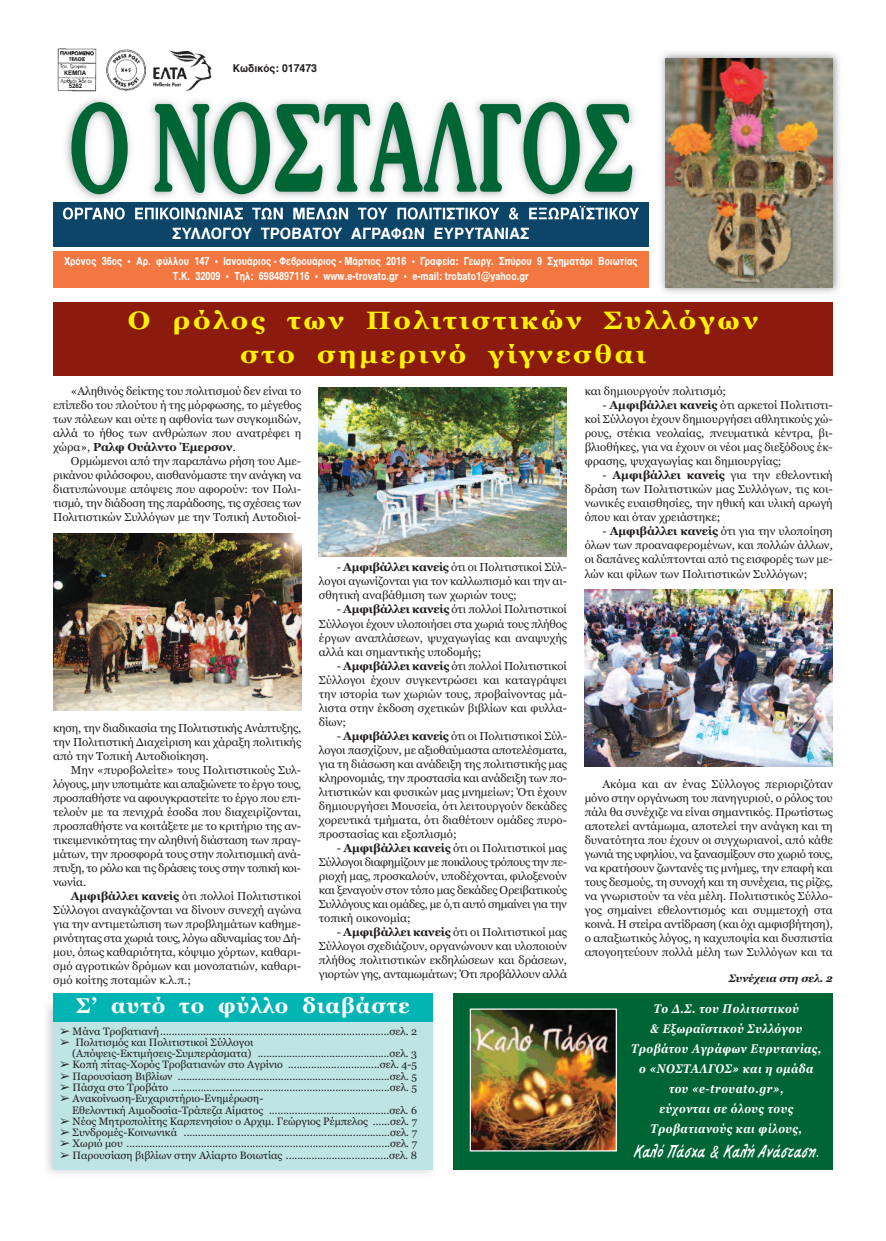
<style>
.page{position:relative;width:886px;height:1241px;background:#fff}
.page>*{position:absolute;margin:0;border:0;box-sizing:border-box;transform-origin:0 0}
.t1{font:131.25px "UB Souvenir Bold";color:#006535;scale:.6 1}
.t2{font:700 25px/33.8px "Georgia";letter-spacing:.1em;color:#fff101;text-align:center;scale:1.1 1}
.t3{font:700 21.25px "Georgia";letter-spacing:.05em;color:#fff}
.t4{font:700 16.25px "Gr Helvetica";color:#fff;scale:.95 1}
.t5{font:italic 16.25px "PF Free Script";letter-spacing:.05em;color:#fff;scale:.7 1}
.t6{font:italic 700 12.5px/20px "Georgia";letter-spacing:.05em;color:#fff;text-align:center;scale:.85 1}
.t7{font:11.5px/14px "Georgia";color:#231f20;text-align:justify}
.t8{font:700 11.25px/15px "Gr Helvetica";color:#fff;text-align:center;scale:.84 1}
.t9{font:700 10.88px "Gr Helvetica";color:#231f20}
.t10{font:10.62px/11.2px "Georgia";color:#231f20}
.t11{font:italic 700 10.62px "Georgia";color:#231f20}
.t12{font:700 6.25px "Gr Helvetica";color:#231f20}
.s1{font-weight:700}
.s2{font-family:"MS Gothic"}
</style>
<div class="page">
<div style="left:53px;top:203px;width:595px;height:43px;background:#0d4568"></div>
<div style="left:53px;top:251px;width:595px;height:37px;background:#f37740"></div>
<img style="left:53px;top:91px;width:596px;height:139px">
<img style="left:57px;top:48px;width:155px;height:43px">
<img style="left:53px;top:203px;width:595px;height:27px">
<img style="left:63px;top:207px;width:300px;height:12px">
<img style="left:173px;top:227px;width:270px;height:3px">
<img style="left:661px;top:52px;width:178px;height:241px">
<img style="left:666px;top:58px;width:167px;height:230px">
<div style="left:53px;top:302px;width:780px;height:74px;background:#8b1c0d"></div>
<img style="left:47px;top:997px;width:386px;height:177px">
<div style="left:53px;top:1007px;width:379px;height:162px;background:#bee4e4"></div>
<div style="left:53px;top:993px;width:379px;height:28px;background:#00b5b3"></div>
<img style="left:53px;top:533px;width:248px;height:177px">
<img style="left:318px;top:388px;width:248px;height:168px">
<img style="left:585px;top:589px;width:248px;height:177px">
<div style="left:454px;top:993px;width:379px;height:176px;background:#006535"></div>
<img style="left:472px;top:1010px;width:143px;height:139px">
<div style="left:470px;top:1008px;width:147px;height:143px;border:1px solid #fff"></div>
<p class="t12" style="left:64px;top:70px;width:24px">ΚΕΜΠΑ</p>
<p class="t12" style="left:69px;top:83px;width:15px">5262</p>
<p class="t9" style="left:233px;top:62px;width:86px">Κωδικός: 017473</p>
<h1 class="t1" style="left:69px;top:73px;width:945px">O NOΣTAΛΓOΣ</h1>
<h3 class="t4" style="left:172px;top:225px;width:377px">ΣYΛΛOΓOY TPOBATOY AΓPAΦΩN EYPYTANIAΣ</h3>
<p class="t8" style="left:64px;top:254px;width:684px">Xρόνος 36ος • Aρ. φύλλου 147 • Ιανουάριος - Φεβρουάριος - Μάρτιος 2016 • Γραφεία: Γεωργ. Σπύρου 9 Σχηματάρι Βοιωτίας<br>Τ.Κ. 32009 • Τηλ: 6984897116 • www.e-trovato.gr • e-mail: trobato1@yahoo.gr</p>
<h2 class="t2" style="left:128px;top:303px;width:574px">Ο ρόλος των Πολιτιστικών Συλλόγων στο σημερινό γίγνεσθαι</h2>
<p class="t7" style="left:53px;top:384px;width:250px;text-indent:18px">«Αληθινός δείκτης του πολιτισμού δεν είναι το επίπεδο του πλούτου ή της μόρφωσης, το μέγεθος των πόλεων και ούτε η αφθονία των συγκομιδών, αλλά το ήθος των ανθρώπων που ανατρέφει η χώρα», <span class="s1">Ραλφ Ουάλντο Έμερσον</span>.</p>
<p class="t7" style="left:53px;top:454px;width:250px;text-indent:18px">Ορμώμενοι από την παραπάνω ρήση του Αμε&shy;ρικάνου φιλόσοφου, αισθανόμαστε την ανάγκη να διατυπώνουμε απόψεις που αφορούν: τον Πολι&shy;τισμό, την διάδοση της παράδοσης, τις σχέσεις των Πολιτιστικών Συλλόγων με την Τοπική Αυτοδιοί-</p>
<p class="t7" style="left:53px;top:720px;width:250px">κηση, την διαδικασία της Πολιτιστικής Ανάπτυξης, την Πολιτιστική Διαχείριση και χάραξη πολιτικής από την Τοπική Αυτοδιοίκηση.</p>
<p class="t7" style="left:53px;top:762px;width:250px;text-indent:18px">Μην «πυροβολείτε» τους Πολιτιστικούς Συλ&shy;λόγους, μην υποτιμάτε και απαξιώνετε το έργο τους, προσπαθήστε να αφουγκραστείτε το έργο που επι&shy;τελούν με τα πενιχρά έσοδα που διαχειρίζονται, προσπαθήστε να κοιτάξετε με το κριτήριο της αν&shy;τικειμενικότητας την αληθινή διάσταση των πραγ&shy;μάτων, την προσφορά τους στην πολιτισμική ανά&shy;πτυξη, το ρόλο και τις δράσεις τους στην τοπική κοι&shy;νωνία.</p>
<p class="t7" style="left:53px;top:888px;width:250px;text-indent:18px"><span class="s1">Αμφιβάλλει κανείς</span> ότι πολλοί Πολιτιστικοί Σύλλογοι αναγκάζονται να δίνουν συνεχή αγώνα για την αντιμετώπιση των προβλημάτων καθημε&shy;ρινότητας στα χωριά τους, λόγω αδυναμίας του Δή&shy;μου, όπως καθαριότητα, κόψιμο χόρτων, καθαρι&shy;σμό αγροτικών δρόμων και μονοπατιών, καθαρι&shy;σμό κοίτης ποταμών κ.λ.π.;</p>
<p class="t7" style="left:319px;top:560px;width:250px;text-indent:18px">- <span class="s1">Αμφιβάλλει κανείς</span> ότι οι Πολιτιστικοί Σύλ&shy;λογοι αγωνίζονται για τον καλλωπισμό και την αι&shy;σθητική αναβάθμιση των χωριών τους;</p>
<p class="t7" style="left:319px;top:602px;width:250px;text-indent:18px">- <span class="s1">Αμφιβάλλει κανείς</span> ότι πολλοί Πολιτιστικοί Σύλλογοι έχουν υλοποιήσει στα χωριά τους πλήθος έργων αναπλάσεων, ψυχαγωγίας και αναψυχής αλλά και σημαντικής υποδομής;</p>
<p class="t7" style="left:319px;top:658px;width:250px;text-indent:18px">- <span class="s1">Αμφιβάλλει κανείς</span> ότι πολλοί Πολιτιστικοί Σύλλογοι έχουν συγκεντρώσει και καταγράψει την ιστορία των χωριών τους, προβαίνοντας μά&shy;λιστα στην έκδοση σχετικών βιβλίων και φυλλα&shy;δίων;</p>
<p class="t7" style="left:319px;top:728px;width:250px;text-indent:18px">- <span class="s1">Αμφιβάλλει κανείς</span> ότι οι Πολιτιστικοί Σύλ&shy;λογοι πασχίζουν, με αξιοθαύμαστα αποτελέσματα, για τη διάσωση και ανάδειξη της πολιτιστικής μας κληρονομιάς, την προστασία και ανάδειξη των πο&shy;λιτιστικών και φυσικών μας μνημείων; Ότι έχουν δημιουργήσει Μουσεία, ότι λειτουργούν δεκάδες χορευτικά τμήματα, ότι διαθέτουν ομάδες πυρο&shy;προστασίας και εξοπλισμό;</p>
<p class="t7" style="left:319px;top:840px;width:250px;text-indent:18px">- <span class="s1">Αμφιβάλλει κανείς</span> ότι οι Πολιτιστικοί μας Σύλλογοι διαφημίζουν με ποικίλους τρόπους την πε&shy;ριοχή μας, προσκαλούν, υποδέχονται, φιλοξενούν και ξεναγούν στον τόπο μας δεκάδες Ορειβατικούς Συλλόγους και ομάδες, με ό,τι αυτό σημαίνει για την τοπική οικονομία;</p>
<p class="t7" style="left:319px;top:924px;width:250px;text-indent:18px">- <span class="s1">Αμφιβάλλει κανείς</span> ότι οι Πολιτιστικοί μας Σύλλογοι σχεδιάζουν, οργανώνουν και υλοποιούν πλήθος πολιτιστικών εκδηλώσεων και δράσεων, γιορτών γης, ανταμωμάτων; Ότι προβάλλουν αλλά</p>
<h3 class="t3" style="left:76px;top:993px;width:335px">Σ’ αυτό το φύλλο διαβάστε</h3>
<p class="t10" style="left:59px;top:1025px;width:359px"><span class="s2">➢</span> Μάνα Τροβατιανή................................................................................σελ. 2</p>
<p class="t10" style="left:72px;top:1036px;width:346px;text-indent:-13px"><span class="s2">➢</span> Πολιτισμός και Πολιτιστικοί Σύλλογοι (Απόψεις-Εκτιμήσεις-Συμπεράσματα) ..............................................σελ. 3</p>
<p class="t10" style="left:59px;top:1058px;width:359px"><span class="s2">➢</span> Κοπή πίτας-Χορός Τροβατιανών στο Αγρίνιο ................................σελ. 4-5</p>
<p class="t10" style="left:59px;top:1070px;width:359px"><span class="s2">➢</span> Παρουσίαση Βιβλίων ..........................................................................σελ. 5</p>
<p class="t10" style="left:59px;top:1081px;width:359px"><span class="s2">➢</span> Πάσχα στο Τροβάτο ............................................................................σελ. 5</p>
<p class="t10" style="left:72px;top:1092px;width:346px;text-indent:-13px"><span class="s2">➢</span> Ανακοίνωση-Ευχαριστήριο-Ενημέρωση-<br>Εθελοντική Αιμοδοσία-Τράπεζα Αίματος ..........................................σελ. 6</p>
<p class="t10" style="left:59px;top:1115px;width:359px"><span class="s2">➢</span> Νέος Μητροπολίτης Καρπενησίου ο Αρχιμ. Γεώργιος Ρέμπελος ......σελ. 7</p>
<p class="t10" style="left:59px;top:1126px;width:359px"><span class="s2">➢</span> Συνδρομές-Κοινωνικά ........................................................................σελ. 7</p>
<p class="t10" style="left:59px;top:1137px;width:359px"><span class="s2">➢</span> Χωριό μου ............................................................................................σελ. 7</p>
<p class="t10" style="left:59px;top:1148px;width:359px"><span class="s2">➢</span> Παρουσίαση βιβλίων στην Αλίαρτο Βοιωτίας ....................................σελ. 8</p>
<p class="t7" style="left:585px;top:384px;width:143px">και δημιουργούν πολιτισμό;</p>
<p class="t7" style="left:585px;top:398px;width:250px;text-indent:18px">- <span class="s1">Αμφιβάλλει κανείς</span> ότι αρκετοί Πολιτιστι&shy;κοί Σύλλογοι έχουν δημιουργήσει αθλητικούς χώ&shy;ρους, στέκια νεολαίας, πνευματικά κέντρα, βι&shy;βλιοθήκες, για να έχουν οι νέοι μας διεξόδους έκ&shy;φρασης, ψυχαγωγίας και δημιουργίας;</p>
<p class="t7" style="left:585px;top:468px;width:250px;text-indent:18px">- <span class="s1">Αμφιβάλλει κανείς</span> για την εθελοντική δράση των Πολιτιστικών μας Συλλόγων, τις κοι&shy;νωνικές ευαισθησίες, την ηθική και υλική αρωγή όπου και όταν χρειάστηκε;</p>
<p class="t7" style="left:585px;top:524px;width:250px;text-indent:18px">- <span class="s1">Αμφιβάλλει κανείς</span> ότι για την υλοποίηση όλων των προαναφερομένων, και πολλών άλλων, οι δαπάνες καλύπτονται από τις εισφορές των με&shy;λών και φίλων των Πολιτιστικών Συλλόγων;</p>
<p class="t7" style="left:585px;top:776px;width:250px;text-indent:18px">Ακόμα και αν ένας Σύλλογος περιοριζόταν μόνο στην οργάνωση του πανηγυριού, ο ρόλος του πάλι θα συνέχιζε να είναι σημαντικός. Πρωτίστως αποτελεί αντάμωμα, αποτελεί την ανάγκη και τη δυνατότητα που έχουν οι συγχωριανοί, από κάθε γωνιά της υφηλίου, να ξανασμίξουν στο χωριό τους, να κρατήσουν ζωντανές τις μνήμες, την επαφή και τους δεσμούς, τη συνοχή και τη συνέχεια, τις ρίζες, να γνωριστούν τα νέα μέλη. Πολιτιστικός Σύλλο&shy;γος σημαίνει εθελοντισμός και συμμετοχή στα κοινά. Η στείρα αντίδραση (και όχι αμφισβήτηση), ο απαξιωτικός λόγος, η καχυποψία και δυσπιστία απογοητεύουν πολλά μέλη των Συλλόγων και τα</p>
<p class="t11" style="left:729px;top:971px;width:105px">Συνέχεια στη σελ. 2</p>
<p class="t6" style="left:631px;top:998px;width:225px">Το Δ.Σ. του Πολιτιστικού<br>&amp; Εξωραϊστικού Συλλόγου<br>Τροβάτου Αγράφων Ευρυτανίας, ο «ΝΟΣΤΑΛΓΟΣ» και η ομάδα του «e-trovato.gr»,<br>εύχονται σε όλους τους<br>Τροβατιανούς και φίλους,</p>
<h3 class="t5" style="left:634px;top:1141px;width:270px">Καλό Πάσχα &amp; Καλή Ανάσταση.</h3>
</div>
